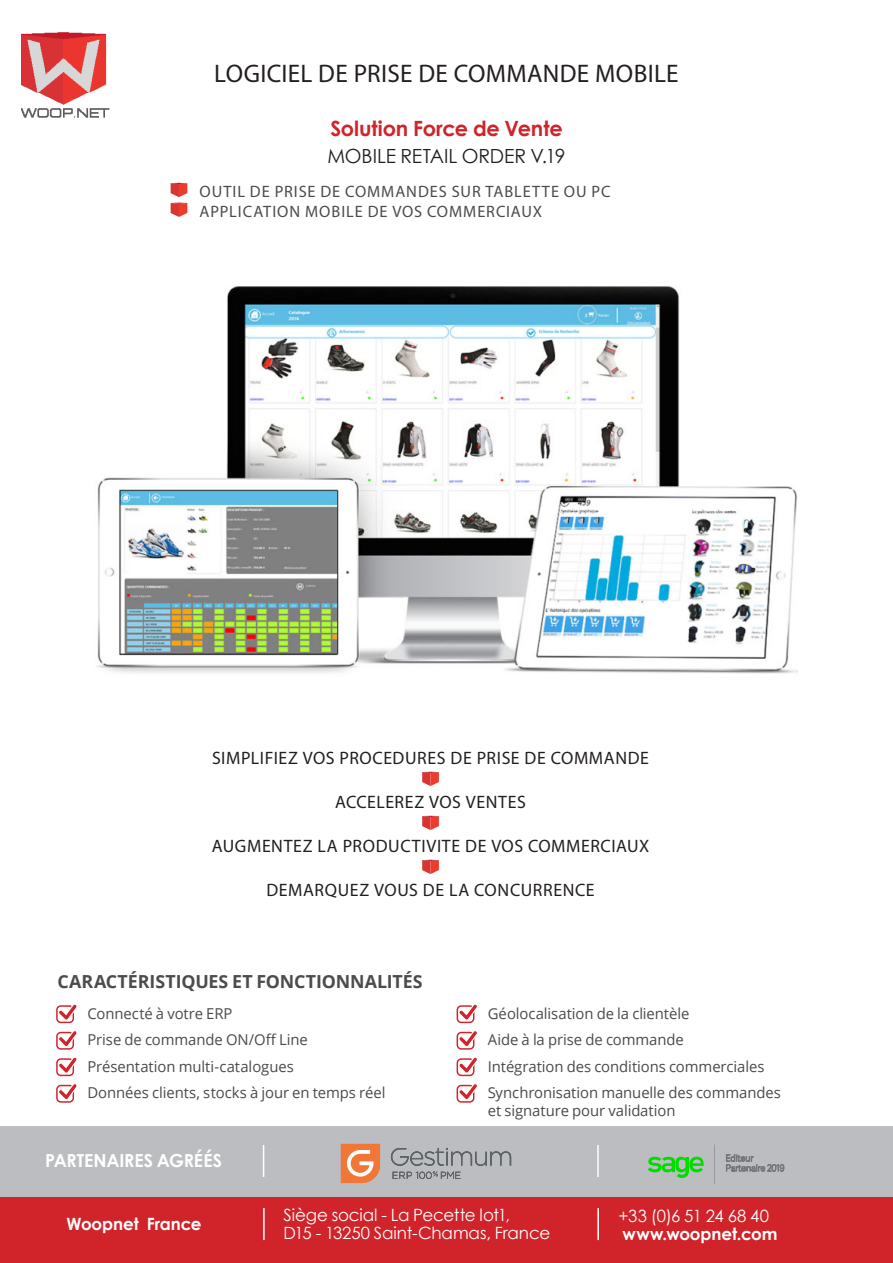
<style>
.page{position:relative;width:893px;height:1263px;background:#fff}
.page>*{position:absolute;margin:0;border:0;box-sizing:border-box;transform-origin:0 0}
.t1{font:25.5px "Myriad Pro";letter-spacing:.015em;color:#231f20}
.t2{font:700 21px "Century Gothic";letter-spacing:-.01em;color:#d1232a}
.t3{font:19.5px "Century Gothic";letter-spacing:-.005em;color:#231f20}
.t4{font:18px "Myriad Pro";letter-spacing:.035em;color:#231f20}
.t5{font:700 18px "Open Sans";letter-spacing:-.005em;color:#4b4c4d}
.t6{font:700 18px "Century Gothic";letter-spacing:-.01em;color:#fff}
.t7{font:16.95px/18px "Century Gothic";letter-spacing:-.01em;color:#fff}
.t8{font:700 16.95px "Century Gothic";letter-spacing:-.005em;color:#fff}
.t9{font:16.5px/19.8px "Myriad Pro";letter-spacing:.06em;color:#4b4c4d}
.t10{font:15px/26.5px "Open Sans";letter-spacing:-.005em;color:#494a4b}
</style>
<div class="page">
<div style="left:0;top:1197px;width:893px;height:66px;background:#d1232a"></div>
<hr style="left:597px;top:1208px;width:2px;height:32px;background:#fff">
<hr style="left:263px;top:1208px;width:2px;height:32px;background:#fff">
<div style="left:0;top:1126px;width:893px;height:71px;background:#bcbdc0"></div>
<svg style="left:714px;top:1144px;width:1px;height:40px"></svg>
<svg style="left:648px;top:1157px;width:56px;height:21px"></svg>
<svg style="left:726px;top:1154px;width:58px;height:17px"></svg>
<hr style="left:263px;top:1145px;width:1px;height:32px;background:#fff">
<hr style="left:597px;top:1145px;width:2px;height:32px;background:#fff">
<img style="left:97px;top:287px;width:700px;height:387px">
<svg style="left:422px;top:772px;width:17px;height:14px"></svg>
<svg style="left:422px;top:816px;width:17px;height:14px"></svg>
<svg style="left:422px;top:860px;width:17px;height:14px"></svg>
<div style="left:56px;top:1005px;width:18px;height:18px;border:1px solid #d1232a;border-radius:4px"></div>
<svg style="left:58px;top:1004px;width:19px;height:17px"></svg>
<div style="left:56px;top:1032px;width:18px;height:18px;border:1px solid #d1232a;border-radius:4px"></div>
<svg style="left:58px;top:1031px;width:19px;height:16px"></svg>
<div style="left:56px;top:1058px;width:18px;height:18px;border:1px solid #d1232a;border-radius:4px"></div>
<svg style="left:58px;top:1057px;width:19px;height:17px"></svg>
<div style="left:56px;top:1085px;width:18px;height:18px;border:1px solid #d1232a;border-radius:4px"></div>
<svg style="left:58px;top:1084px;width:19px;height:16px"></svg>
<div style="left:457px;top:1005px;width:17px;height:18px;border:1px solid #d1232a;border-radius:4px"></div>
<svg style="left:458px;top:1004px;width:19px;height:17px"></svg>
<div style="left:457px;top:1032px;width:17px;height:18px;border:1px solid #d1232a;border-radius:4px"></div>
<svg style="left:458px;top:1031px;width:19px;height:16px"></svg>
<div style="left:457px;top:1058px;width:17px;height:18px;border:1px solid #d1232a;border-radius:4px"></div>
<svg style="left:458px;top:1057px;width:19px;height:17px"></svg>
<div style="left:457px;top:1085px;width:17px;height:18px;border:1px solid #d1232a;border-radius:4px"></div>
<svg style="left:458px;top:1084px;width:19px;height:16px"></svg>
<svg style="left:171px;top:183px;width:16px;height:14px"></svg>
<svg style="left:171px;top:203px;width:16px;height:14px"></svg>
<img style="left:21px;top:32px;width:89px;height:86px">
<svg style="left:341px;top:1144px;width:39px;height:39px;background:#f19361"></svg>
<svg style="left:391px;top:1148px;width:120px;height:31px"></svg>
<h1 class="t1" style="left:214px;top:58px;width:466px">LOGICIEL DE PRISE DE COMMANDE MOBILE</h1>
<h2 class="t2" style="left:330px;top:113px;width:234px">Solution Force de Vente</h2>
<h3 class="t3" style="left:328px;top:142px;width:239px">MOBILE RETAIL ORDER V.19</h3>
<p class="t9" style="left:200px;top:181px;width:413px">OUTIL DE PRISE DE COMMANDES SUR TABLETTE OU PC<br>APPLICATION MOBILE DE VOS COMMERCIAUX</p>
<p class="t4" style="left:212px;top:747px;width:438px">SIMPLIFIEZ VOS PROCEDURES DE PRISE DE COMMANDE</p>
<p class="t4" style="left:335px;top:791px;width:192px">ACCELEREZ VOS VENTES</p>
<p class="t4" style="left:212px;top:835px;width:439px">AUGMENTEZ LA PRODUCTIVITE DE VOS COMMERCIAUX</p>
<p class="t4" style="left:266px;top:879px;width:330px">DEMARQUEZ VOUS DE LA CONCURRENCE</p>
<p class="t5" style="left:57px;top:968px;width:367px">CARACTÉRISTIQUES ET FONCTIONNALITÉS</p>
<p class="t10" style="left:87px;top:1000px;width:300px">Connecté à votre ERP<br>Prise de commande ON/Off Line<br>Présentation multi-catalogues<br>Données clients, stocks à jour en temps réel</p>
<p class="t10" style="left:488px;top:1000px;width:295px">Géolocalisation de la clientèle<br>Aide à la prise de commande<br>Intégration des conditions commerciales Synchronisation manuelle des commandes</p>
<p class="t10" style="left:488px;top:1097px;width:189px">et signature pour validation</p>
<p class="t6" style="left:45px;top:1146px;width:178px">PARTENAIRES AGRÉÉS</p>
<p class="t8" style="left:66px;top:1211px;width:137px">Woopnet France</p>
<p class="t7" style="left:283px;top:1205px;width:268px">Siège social - La Pecette lot1,<br>D15 - 13250 Saint-Chamas, France</p>
<p class="t7" style="left:619px;top:1207px;width:152px">+33 (0)6 51 24 68 40</p>
<p class="t8" style="left:623px;top:1221px;width:157px">www.woopnet.com</p>
</div>
